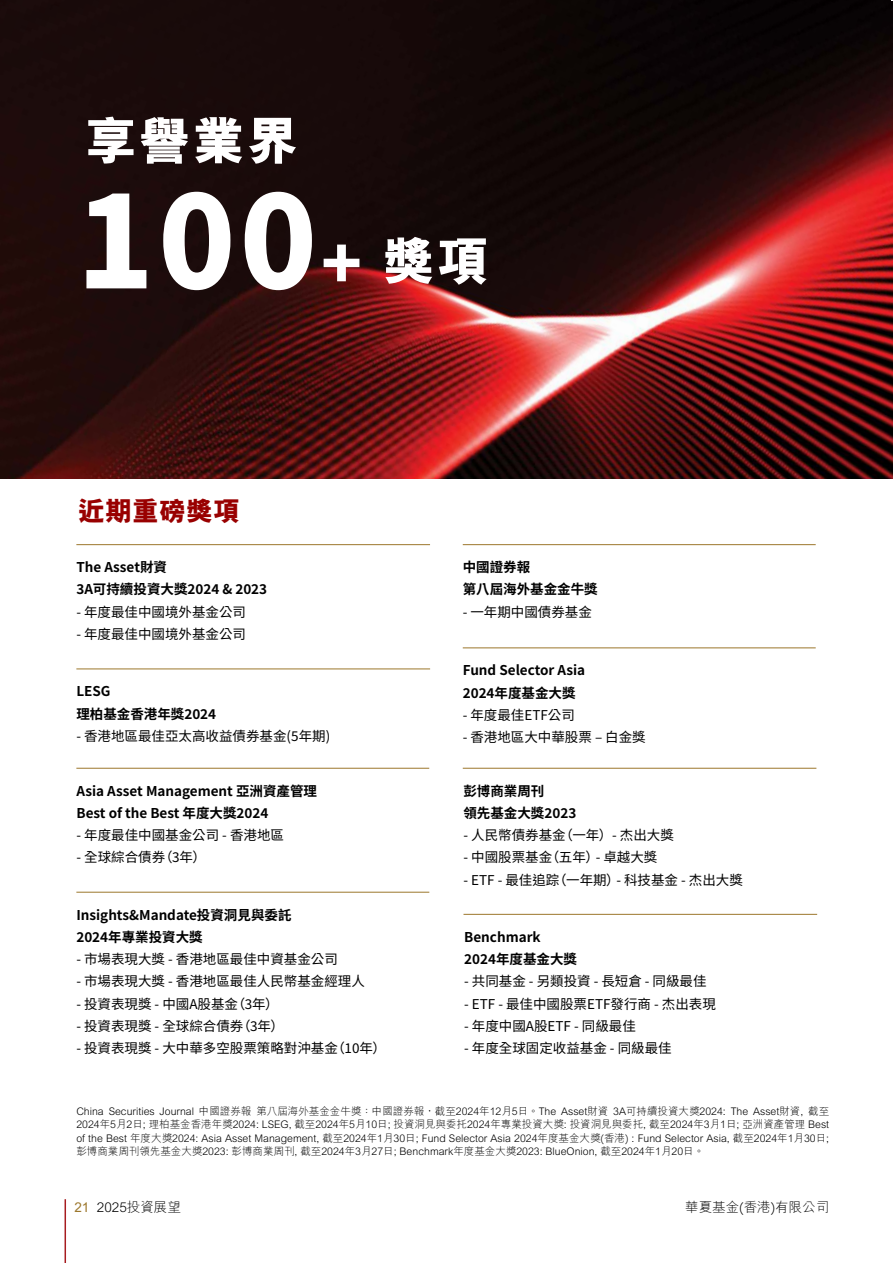
<style>
.page{position:relative;width:893px;height:1263px;background:#fff}
.page>*{position:absolute;margin:0;border:0;box-sizing:border-box;transform-origin:0 0}
.t1{font:900 127.5px "Noto Sans Hans";color:#fff}
.t2{font:800 52.5px "M Hei HK";color:#fff}
.t3{font:800 27px "M Hei HK";color:#900}
.t4{font:13.5px "Noto Sans TC";color:#000}
.t5{font:700 13.5px/22.2px "Noto Sans TC";color:#000}
.t6{font:300 13.5px "M Hei HK";color:#000}
.t7{font:300 10.5px/13.5px "M Hei HK";color:#000;text-align:justify}
.s1{font-size:67.5px}
.s2{font-family:"M Hei HK";font-weight:800;font-size:52.5px}
.s3{font-weight:700;color:#9c772c}
</style>
<div class="page">
<img style="left:0;top:0;width:893px;height:478px">
<hr style="left:76px;top:892px;width:353px;height:1px;background:#9c772c">
<hr style="left:463px;top:544px;width:353px;height:1px;background:#9c772c">
<hr style="left:463px;top:647px;width:353px;height:1px;background:#9c772c">
<hr style="left:76px;top:544px;width:354px;height:1px;background:#9c772c">
<hr style="left:463px;top:768px;width:353px;height:1px;background:#9c772c">
<hr style="left:463px;top:914px;width:354px;height:1px;background:#9c772c">
<hr style="left:76px;top:768px;width:353px;height:1px;background:#9c772c">
<hr style="left:76px;top:668px;width:354px;height:1px;background:#9c772c">
<hr style="left:65px;top:1199px;width:1px;height:64px;background:#a71c20">
<h2 class="t2" style="left:84px;top:106px;width:216px">享譽業界</h2>
<h1 class="t1" style="left:77px;top:170px;width:414px">100<span class="s1">+</span> <span class="s2">獎項</span></h1>
<h3 class="t3" style="left:78px;top:493px;width:164px">近期重磅獎項</h3>
<p class="t5" style="left:76px;top:556px;width:192px">The Asset財資<br>3A可持續投資大獎2024 &amp; 2023</p>
<p class="t4" style="left:76px;top:604px;width:171px">- 年度最佳中國境外基金公司</p>
<p class="t4" style="left:76px;top:626px;width:171px">- 年度最佳中國境外基金公司</p>
<p class="t5" style="left:76px;top:680px;width:141px">LESG<br>理柏基金香港年獎2024</p>
<p class="t4" style="left:76px;top:728px;width:255px">- 香港地區最佳亞太高收益債券基金(5年期)</p>
<p class="t5" style="left:77px;top:780px;width:242px">Asia Asset Management 亞洲資產管理<br>Best of the Best 年度大獎2024</p>
<p class="t4" style="left:77px;top:827px;width:209px">- 年度最佳中國基金公司 - 香港地區</p>
<p class="t4" style="left:77px;top:850px;width:131px">- 全球綜合債券（3年）</p>
<p class="t5" style="left:76px;top:904px;width:217px">Insights&amp;Mandate投資洞見與委託<br>2024年專業投資大獎</p>
<p class="t4" style="left:76px;top:951px;width:263px">- 市場表現大獎 - 香港地區最佳中資基金公司</p>
<p class="t4" style="left:76px;top:974px;width:290px">- 市場表現大獎 - 香港地區最佳人民幣基金經理人</p>
<p class="t4" style="left:76px;top:996px;width:204px">- 投資表現獎 - 中國A股基金（3年）</p>
<p class="t4" style="left:76px;top:1018px;width:209px">- 投資表現獎 - 全球綜合債券（3年）</p>
<p class="t4" style="left:76px;top:1040px;width:311px">- 投資表現獎 - 大中華多空股票策略對沖基金（10年）</p>
<p class="t5" style="left:463px;top:556px;width:136px">中國證券報<br>第八屆海外基金金牛獎</p>
<p class="t4" style="left:463px;top:604px;width:131px">- 一年期中國債券基金</p>
<p class="t5" style="left:463px;top:659px;width:124px">Fund Selector Asia<br>2024年度基金大獎</p>
<p class="t4" style="left:463px;top:707px;width:114px">- 年度最佳ETF公司</p>
<p class="t4" style="left:463px;top:729px;width:184px">- 香港地區大中華股票 – 白金獎</p>
<p class="t5" style="left:463px;top:780px;width:114px">彭博商業周刊<br>領先基金大獎2023</p>
<p class="t4" style="left:463px;top:827px;width:212px">- 人民幣債券基金（一年）- 杰出大獎</p>
<p class="t4" style="left:463px;top:850px;width:195px">- 中國股票基金（五年）- 卓越大獎</p>
<p class="t4" style="left:463px;top:872px;width:281px">- ETF - 最佳追踪（一年期）- 科技基金 - 杰出大獎</p>
<p class="t5" style="left:464px;top:926px;width:114px">Benchmark<br>2024年度基金大獎</p>
<p class="t4" style="left:464px;top:974px;width:244px">- 共同基金 - 另類投資 - 長短倉 - 同級最佳</p>
<p class="t4" style="left:464px;top:996px;width:253px">- ETF - 最佳中國股票ETF發行商 - 杰出表現</p>
<p class="t4" style="left:464px;top:1018px;width:173px">- 年度中國A股ETF - 同級最佳</p>
<p class="t4" style="left:464px;top:1040px;width:209px">- 年度全球固定收益基金 - 同級最佳</p>
<p class="t7" style="left:76px;top:1104px;width:754px">China Securities Journal 中國證券報 第八屆海外基金金牛獎：中國證券報，截至2024年12月5日。The Asset財資 3A可持續投資大獎2024: The Asset財資, 截至2024年5月2日; 理柏基金香港年獎2024: LSEG, 截至2024年5月10日; 投資洞見與委托2024年專業投資大獎: 投資洞見與委托, 截至2024年3月1日; 亞洲資產管理 Best of the Best 年度大獎2024: Asia Asset Management, 截至2024年1月30日; Fund Selector Asia 2024年度基金大獎(香港) : Fund Selector Asia, 截至2024年1月30日;彭博商業周刊領先基金大獎2023: 彭博商業周刊, 截至2024年3月27日; Benchmark年度基金大獎2023: BlueOnion, 截至2024年1月20日。</p>
<p class="t6" style="left:74px;top:1197px;width:108px"><span class="s3">21</span> 2025投資展望</p>
<p class="t6" style="left:685px;top:1197px;width:145px">華夏基金(香港)有限公司</p>
</div>
